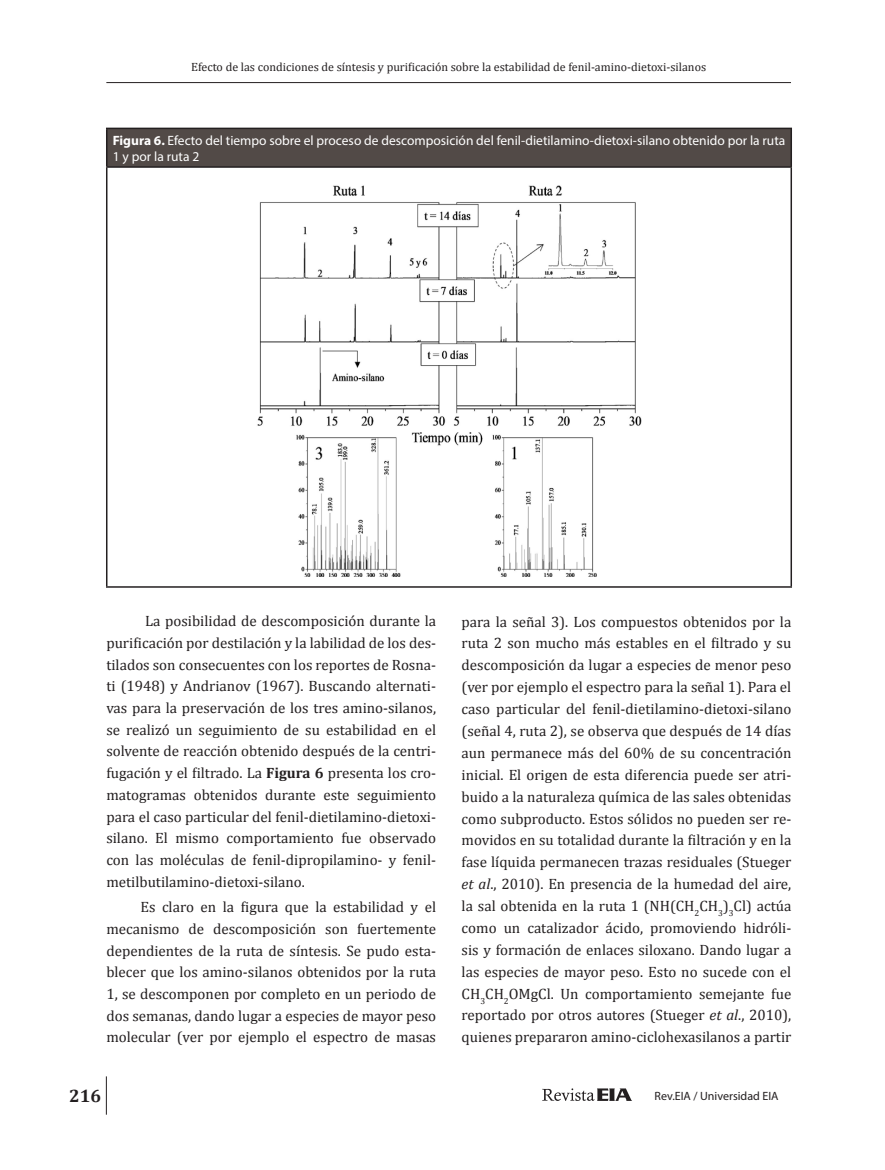
<style>
.page{position:relative;width:885px;height:1170px;background:#fff}
.page>*{position:absolute;margin:0;border:0;box-sizing:border-box;transform-origin:0 0}
.t1{font:700 18px "Cambria";color:#231f20}
.t2{font:15px/21.9px "Cambria";color:#231f20;text-align:justify}
.t3{font:13.5px/16.5px "Myriad Pro";color:#fff}
.t4{font:12px "Cambria";color:#231f20}
.t5{font:12px "Myriad Pro";color:#231f20}
.s1{font-weight:700}
.s2{font-style:italic}
</style>
<div class="page">
<hr style="left:106px;top:82px;width:684px;height:1px;background:#231f20">
<hr style="left:106px;top:1076px;width:1px;height:38px;background:#231f20">
<svg style="left:542px;top:1088px;width:90px;height:12px"></svg>
<div style="left:107px;top:128px;width:684px;height:39px;background:#524a47"></div>
<hr style="left:106px;top:168px;width:1px;height:418px;background:#231f20">
<hr style="left:790px;top:168px;width:2px;height:418px;background:#231f20">
<hr style="left:106px;top:586px;width:686px;height:1px;background:#231f20">
<hr style="left:106px;top:129px;width:1px;height:37px;background:#231f20">
<hr style="left:106px;top:128px;width:686px;height:1px;background:#231f20">
<hr style="left:790px;top:129px;width:2px;height:37px;background:#231f20">
<hr style="left:106px;top:166px;width:686px;height:2px;background:#231f20">
<img style="left:257px;top:185px;width:385px;height:391px">
<p class="t4" style="left:191px;top:60px;width:516px">Efecto de las condiciones de síntesis y purificación sobre la estabilidad de fenil-amino-dietoxi-silanos</p>
<p class="t3" style="left:113px;top:131px;width:674px"><span class="s1">Figura 6.</span> Efecto del tiempo sobre el proceso de descomposición del fenil-dietilamino-dietoxi-silano obtenido por la ruta<br>1 y por la ruta 2</p>
<p class="t2" style="left:106px;top:610px;width:331px;text-indent:39px">La posibilidad de descomposición durante la purificación por destilación y la labilidad de los des&shy;tilados son consecuentes con los reportes de Rosna&shy;ti (1948) y Andrianov (1967). Buscando alternati&shy;vas para la preservación de los tres amino-silanos, se realizó un seguimiento de su estabilidad en el solvente de reacción obtenido después de la centri&shy;fugación y el filtrado. La <span class="s1">Figura 6</span> presenta los cro&shy;matogramas obtenidos durante este seguimiento para el caso particular del fenil-dietilamino-dietoxi&shy;silano. El mismo comportamiento fue observado con las moléculas de fenil-dipropilamino- y fenil&shy;metilbutilamino-dietoxi-silano.</p>
<p class="t2" style="left:106px;top:896px;width:331px;text-indent:34px">Es claro en la figura que la estabilidad y el mecanismo de descomposición son fuertemente dependientes de la ruta de síntesis. Se pudo esta&shy;blecer que los amino-silanos obtenidos por la ruta 1, se descomponen por completo en un periodo de dos semanas, dando lugar a especies de mayor peso molecular (ver por ejemplo el espectro de masas</p>
<p class="t1" style="left:69px;top:1082px;width:33px">216</p>
<p class="t2" style="left:461px;top:610px;width:331px">para la señal 3). Los compuestos obtenidos por la ruta 2 son mucho más estables en el filtrado y su descomposición da lugar a especies de menor peso (ver por ejemplo el espectro para la señal 1). Para el caso particular del fenil-dietilamino-dietoxi-silano (señal 4, ruta 2), se observa que después de 14 días aun permanece más del 60% de su concentración inicial. El origen de esta diferencia puede ser atri&shy;buido a la naturaleza química de las sales obtenidas como subproducto. Estos sólidos no pueden ser re&shy;movidos en su totalidad durante la filtración y en la fase líquida permanecen trazas residuales (Stueger <span class="s2">et al</span>., 2010). En presencia de la humedad del aire, la sal obtenida en la ruta 1 (NH(CH<sub>2</sub>CH<sub>3</sub>)<sub>3</sub>Cl) actúa como un catalizador ácido, promoviendo hidróli&shy;sis y formación de enlaces siloxano. Dando lugar a las especies de mayor peso. Esto no sucede con el CH<sub>3</sub>CH<sub>2</sub>OMgCl. Un comportamiento semejante fue reportado por otros autores (Stueger <span class="s2">et al</span>., 2010), quienes prepararon amino-ciclohexasilanos a partir</p>
<p class="t5" style="left:654px;top:1087px;width:125px">Rev.EIA / Universidad EIA</p>
</div>
